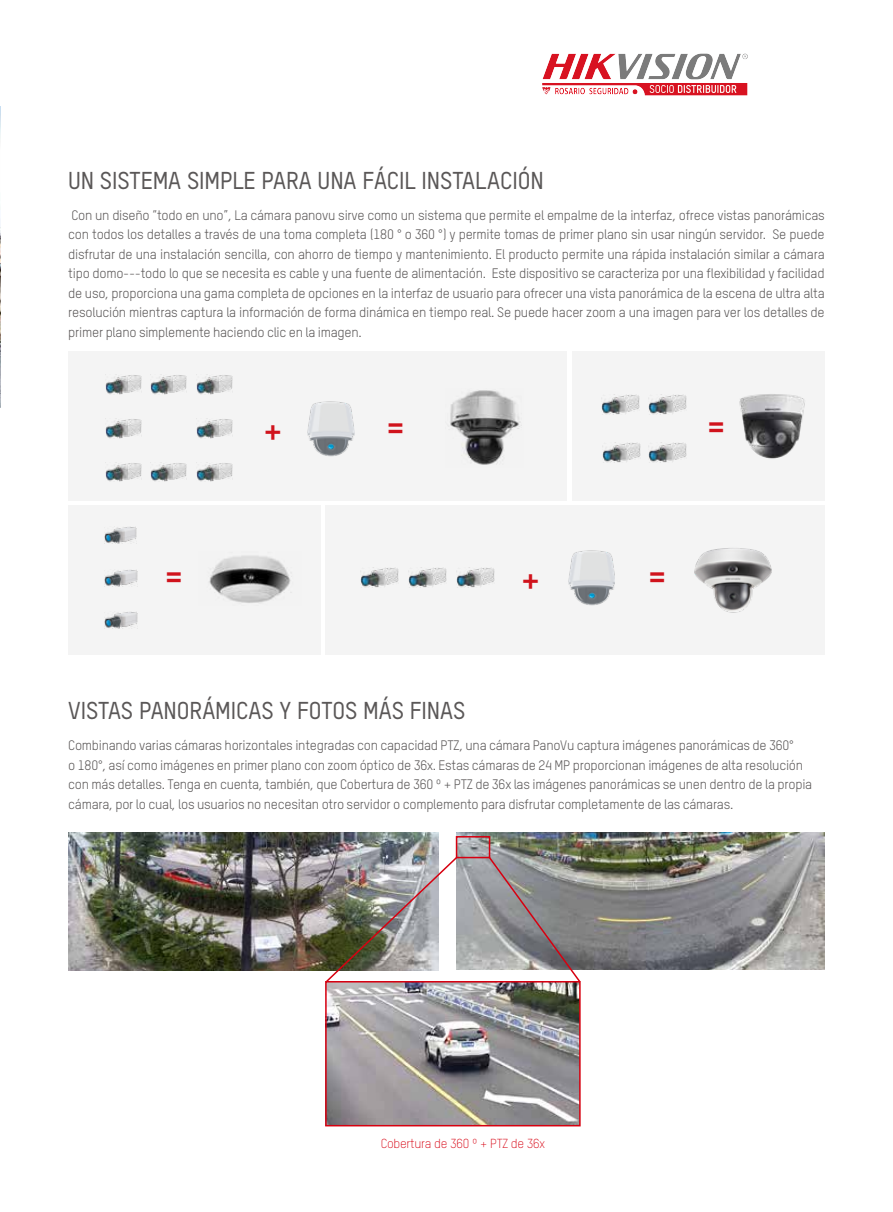
<style>
.page{position:relative;width:893px;height:1212px;background:#fff}
.page>*{position:absolute;margin:0;border:0;box-sizing:border-box;transform-origin:0 0}
.t1{font:700 37.05px "TSTARPRO";color:#d0131c}
.t2{font:700 34.5px "TSTARPRO";color:#d0131c}
.t3{font:500 24px "TSTARPRO";letter-spacing:-.005em;color:#5a5757}
.t4{font:13.5px/19.5px "TSTARPRO";letter-spacing:-.02em;color:#5a5757;text-align:justify}
.t5{font:300 12.9px "TSTARPRO";letter-spacing:-.02em;color:#d70010}
</style>
<div class="page">
<div style="left:68px;top:351px;width:499px;height:150px;background:#f4f4f4"></div>
<div style="left:325px;top:505px;width:500px;height:150px;background:#f4f4f4"></div>
<div style="left:572px;top:351px;width:252px;height:150px;background:#f4f4f4"></div>
<div style="left:68px;top:505px;width:252px;height:150px;background:#f4f4f4"></div>
<img style="left:0;top:106px;width:1px;height:301px">
<img style="left:601px;top:394px;width:38px;height:20px">
<img style="left:649px;top:394px;width:38px;height:20px">
<img style="left:649px;top:442px;width:38px;height:20px">
<img style="left:603px;top:442px;width:38px;height:20px">
<img style="left:105px;top:419px;width:36px;height:19px">
<img style="left:196px;top:419px;width:36px;height:19px">
<img style="left:105px;top:375px;width:36px;height:19px">
<img style="left:196px;top:375px;width:36px;height:19px">
<img style="left:196px;top:463px;width:36px;height:19px">
<img style="left:151px;top:463px;width:36px;height:19px">
<img style="left:105px;top:463px;width:36px;height:19px">
<img style="left:151px;top:375px;width:36px;height:19px">
<img style="left:361px;top:567px;width:38px;height:20px">
<img style="left:456px;top:567px;width:38px;height:20px">
<img style="left:408px;top:567px;width:38px;height:20px">
<img style="left:105px;top:527px;width:32px;height:17px">
<img style="left:105px;top:612px;width:32px;height:17px">
<img style="left:105px;top:570px;width:32px;height:16px">
<img style="left:308px;top:401px;width:46px;height:56px">
<img style="left:568px;top:550px;width:47px;height:56px">
<img style="left:739px;top:394px;width:66px;height:65px">
<img style="left:694px;top:548px;width:78px;height:65px">
<img style="left:209px;top:555px;width:83px;height:48px">
<img style="left:69px;top:832px;width:370px;height:138px">
<img style="left:456px;top:832px;width:369px;height:138px">
<img style="left:328px;top:984px;width:250px;height:139px">
<div style="left:325px;top:981px;width:256px;height:145px;border:2px solid #d70010"></div>
<div style="left:456px;top:836px;width:34px;height:22px;border:2px solid #d70010"></div>
<img style="left:324px;top:855px;width:135px;height:258px">
<svg style="left:487px;top:855px;width:95px;height:129px;background:#989394"></svg>
<img style="left:450px;top:390px;width:72px;height:75px">
<img style="left:542px;top:53px;width:206px;height:43px">
<h3 class="t3" style="left:68px;top:164px;width:477px">UN SISTEMA SIMPLE PARA UNA FÁCIL INSTALACIÓN</h3>
<p class="t4" style="left:68px;top:205px;width:758px">Con un diseño “todo en uno”, La cámara panovu sirve como un sistema que permite el empalme de la interfaz, ofrece vistas panorámicas con todos los detalles a través de una toma completa (180 ° o 360 °) y permite tomas de primer plano sin usar ningún servidor. Se puede disfrutar de una instalación sencilla, con ahorro de tiempo y mantenimiento. El producto permite una rápida instalación similar a cámara tipo domo---todo lo que se necesita es cable y una fuente de alimentación. Este dispositivo se caracteriza por una flexibilidad y facilidad de uso, proporciona una gama completa de opciones en la interfaz de usuario para ofrecer una vista panorámica de la escena de ultra alta resolución mientras captura la información de forma dinámica en tiempo real. Se puede hacer zoom a una imagen para ver los detalles de primer plano simplemente haciendo clic en la imagen.</p>
<h1 class="t1" style="left:163px;top:549px;width:23px">=</h1>
<h2 class="t2" style="left:264px;top:406px;width:20px">+</h2>
<h1 class="t1" style="left:385px;top:400px;width:23px">=</h1>
<h2 class="t2" style="left:521px;top:555px;width:20px">+</h2>
<h1 class="t1" style="left:705px;top:399px;width:23px">=</h1>
<h1 class="t1" style="left:647px;top:549px;width:23px">=</h1>
<h3 class="t3" style="left:68px;top:695px;width:399px">VISTAS PANORÁMICAS Y FOTOS MÁS FINAS</h3>
<p class="t4" style="left:68px;top:735px;width:745px;text-align:left">Combinando varias cámaras horizontales integradas con capacidad PTZ, una cámara PanoVu captura imágenes panorámicas de 360°<br>o 180°, así como imágenes en primer plano con zoom óptico de 36x. Estas cámaras de 24 MP proporcionan imágenes de alta resolución con más detalles. Tenga en cuenta, también, que Cobertura de 360 º + PTZ de 36x las imágenes panorámicas se unen dentro de la propia cámara, por lo cual, los usuarios no necesitan otro servidor o complemento para disfrutar completamente de las cámaras.</p>
<p class="t5" style="left:381px;top:1135px;width:166px">Cobertura de 360 º + PTZ de 36x</p>
</div>
